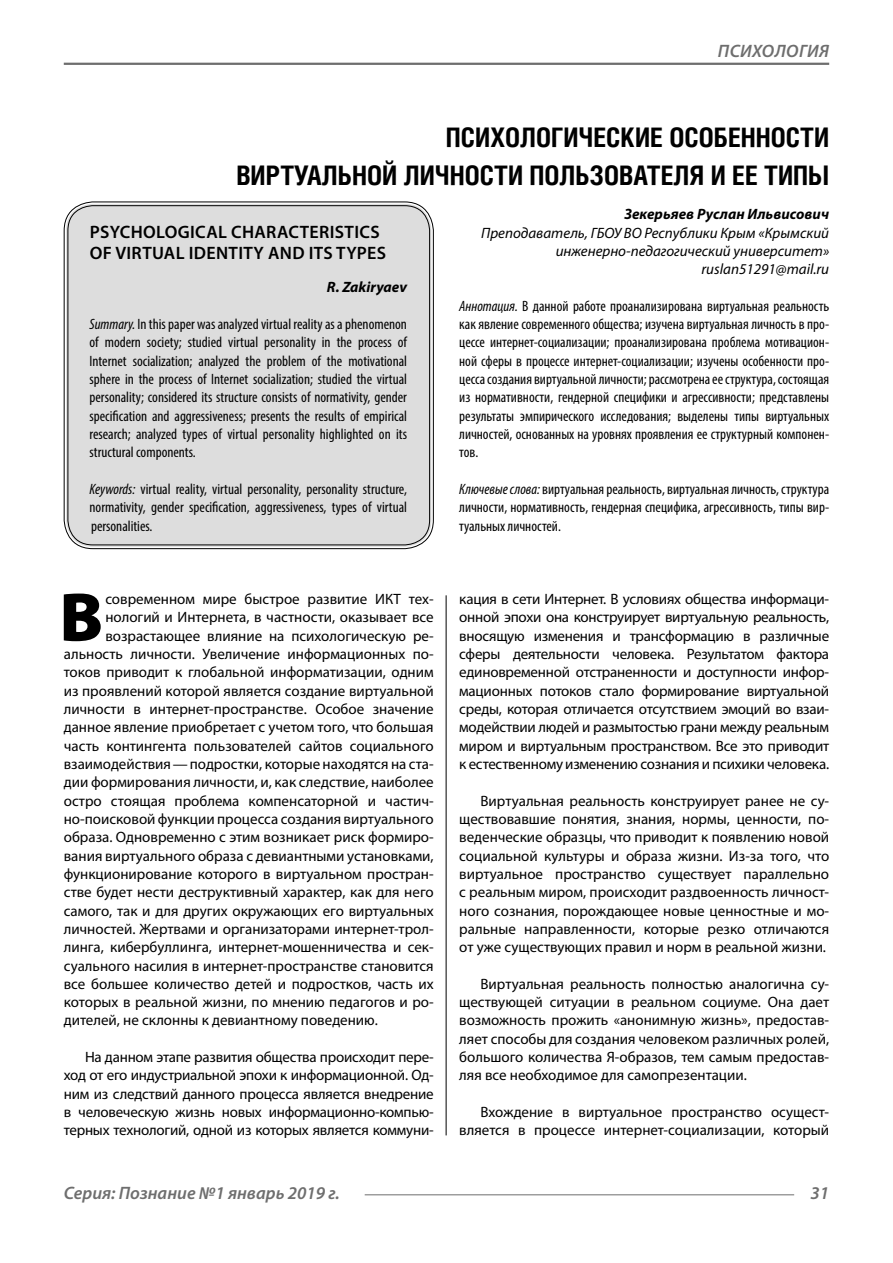
<style>
.page{position:relative;width:893px;height:1263px;background:#fff}
.page>*{position:absolute;margin:0;border:0;box-sizing:border-box;transform-origin:0 0}
.Bukvica{font:900 69.3px "Myriad Pro";color:#000}
.Header{font:700 27px/37.5px "Helios Cond";color:#000;text-align:right}
.Header-eng{font:600 18px/21.6px "Myriad Pro";letter-spacing:.02em;color:#000}
.t1{font:italic 600 18px "Myriad Pro";color:#6e6e6e}
.Normal{font:15px/18.3px "Myriad Pro";color:#000;text-align:justify}
.Bukvica-2{font:15px "Myriad Pro";color:#000}
.Annotation-rus{font:condensed 15px/18.3px "Myriad Pro";color:#000;text-align:justify}
.Annotation-eng{font:condensed 15px/18.3px "Myriad Pro";color:#000;text-align:justify}
.Author-doc{font:italic 15px/18.3px "Myriad Pro";color:#000;text-align:right}
.Author{font:italic 700 15px "Myriad Pro";color:#000}
.Author-email{font:italic 15px "Myriad Pro";color:#000}
.Author-eng{font:italic 700 15px "Myriad Pro";color:#000}
.s1{font-style:italic}
</style>
<div class="page">
<hr style="left:446px;top:595px;width:1px;height:540px;background:#000">
<div style="left:66px;top:204px;width:365px;height:343px;background:#ddd;border-radius:27px"></div>
<div style="left:68px;top:205px;width:362px;height:340px;border:1px solid #000;border-radius:25px"></div>
<hr style="left:64px;top:63px;width:765px;height:2px;background:#6e6e6e">
<hr style="left:365px;top:1194px;width:429px;height:1px;background:#6e6e6e">
<p class="t1" style="left:718px;top:39px;width:24px">Психология</p>
<p class="Header" style="left:236px;top:118px;width:594px">ПСИХОЛОГИЧЕСКИЕ ОСОБЕННОСТИ<br>ВИРТУАЛЬНОЙ ЛИЧНОСТИ ПОЛЬЗОВАТЕЛЯ И ЕЕ ТИПЫ</p>
<p class="Author" style="left:624px;top:204px;width:206px">Зекерьяев Руслан Ильвисович</p>
<p class="Author-doc" style="left:481px;top:223px;width:350px">Преподаватель, ГБОУ ВО Республики Крым «Крымский инженерно-педагогический университет»</p>
<p class="Author-email" style="left:701px;top:260px;width:129px">ruslan51291@mail.ru</p>
<p class="Annotation-rus" style="left:459px;top:296px;width:371px"><span class="s1">Аннотация.</span> В данной работе проанализирована виртуальная реальность как явление современного общества; изучена виртуальная личность в про&shy;цессе интернет-социализации; проанализирована проблема мотивацион&shy;ной сферы в процессе интернет-социализации; изучены особенности про&shy;цесса создания виртуальной личности; рассмотрена ее структура, состоящая из нормативности, гендерной специфики и агрессивности; представлены результаты эмпирического исследования; выделены типы виртуальных личностей, основанных на уровнях проявления ее структурный компонен&shy;тов.</p>
<p class="Annotation-rus" style="left:459px;top:480px;width:371px"><span class="s1">Ключевые слова:</span> виртуальная реальность, виртуальная личность, структура личности, нормативность, гендерная специфика, агрессивность, типы вир&shy;туальных личностей.</p>
<p class="Header-eng" style="left:90px;top:220px;width:298px">PSYCHOLOGICAL CHARACTERISTICS<br>OF VIRTUAL IDENTITY AND ITS TYPES</p>
<p class="Author-eng" style="left:327px;top:278px;width:82px">R. Zakiryaev</p>
<p class="Annotation-eng" style="left:90px;top:315px;width:319px"><span class="s1">Summary.</span> In this paper was analyzed virtual reality as a phenomenon of modern society; studied virtual personality in the process of Internet socialization; analyzed the problem of the motivational sphere in the process of Internet socialization; studied the virtual personality; considered its structure consists of normativity, gender specification and aggressiveness; presents the results of empirical research; analyzed types of virtual personality highlighted on its structural components.</p>
<p class="Annotation-eng" style="left:90px;top:480px;width:319px"><span class="s1">Keywords:</span> virtual reality, virtual personality, personality structure, normativity, gender specification, aggressiveness, types of virtual personalities.</p>
<p class="Bukvica" style="left:59px;top:571px;width:45px">В</p>
<p class="Bukvica-2" style="left:105px;top:590px;width:330px">современном мире быстрое развитие ИКТ тех-</p>
<p class="Bukvica-2" style="left:105px;top:608px;width:330px">нологий и Интернета, в частности, оказывает все</p>
<p class="Bukvica-2" style="left:105px;top:626px;width:330px">возрастающее влияние на психологическую ре-</p>
<p class="Bukvica-2" style="left:64px;top:645px;width:371px">альность личности. Увеличение информационных по-</p>
<p class="Bukvica-2" style="left:64px;top:663px;width:371px">токов приводит к глобальной информатизации, одним</p>
<p class="Bukvica-2" style="left:64px;top:681px;width:371px">из проявлений которой является создание виртуальной</p>
<p class="Bukvica-2" style="left:64px;top:700px;width:371px">личности в интернет-пространстве. Особое значение</p>
<p class="Bukvica-2" style="left:64px;top:718px;width:371px">данное явление приобретает с учетом того, что большая</p>
<p class="Bukvica-2" style="left:64px;top:736px;width:371px">часть контингента пользователей сайтов социального</p>
<p class="Bukvica-2" style="left:64px;top:755px;width:371px">взаимодействия—подростки, которые находятся на ста-</p>
<p class="Bukvica-2" style="left:64px;top:773px;width:371px">дии формирования личности, и, как следствие, наиболее</p>
<p class="Bukvica-2" style="left:64px;top:791px;width:371px">остро стоящая проблема компенсаторной и частич-</p>
<p class="Bukvica-2" style="left:64px;top:810px;width:371px">но-поисковой функции процесса создания виртуального</p>
<p class="Bukvica-2" style="left:64px;top:828px;width:371px">образа. Одновременно с этим возникает риск формиро-</p>
<p class="Bukvica-2" style="left:64px;top:846px;width:371px">вания виртуального образа с девиантными установками,</p>
<p class="Bukvica-2" style="left:64px;top:864px;width:371px">функционирование которого в виртуальном простран-</p>
<p class="Bukvica-2" style="left:64px;top:883px;width:371px">стве будет нести деструктивный характер, как для него</p>
<p class="Bukvica-2" style="left:64px;top:901px;width:371px">самого, так и для других окружающих его виртуальных</p>
<p class="Bukvica-2" style="left:64px;top:919px;width:371px">личностей. Жертвами и организаторами интернет-трол-</p>
<p class="Bukvica-2" style="left:64px;top:938px;width:371px">линга, кибербуллинга, интернет-мошенничества и сек-</p>
<p class="Bukvica-2" style="left:64px;top:956px;width:371px">суального насилия в интернет-пространстве становится</p>
<p class="Bukvica-2" style="left:64px;top:974px;width:371px">все большее количество детей и подростков, часть их</p>
<p class="Bukvica-2" style="left:64px;top:993px;width:371px">которых в реальной жизни, по мнению педагогов и ро-</p>
<p class="Bukvica-2" style="left:64px;top:1011px;width:316px">дителей, не склонны к девиантному поведению.</p>
<p class="Normal" style="left:64px;top:1048px;width:371px;text-indent:21px">На данном этапе развития общества происходит пере&shy;ход от его индустриальной эпохи к информационной. Од&shy;ним из следствий данного процесса является внедрение в человеческую жизнь новых информационно-компью&shy;терных технологий, одной из которых является коммуни-</p>
<p class="Normal" style="left:459px;top:590px;width:371px">кация в сети Интернет. В условиях общества информаци&shy;онной эпохи она конструирует виртуальную реальность, вносящую изменения и трансформацию в различные сферы деятельности человека. Результатом фактора единовременной отстраненности и доступности инфор&shy;мационных потоков стало формирование виртуальной среды, которая отличается отсутствием эмоций во взаи&shy;модействии людей и размытостью грани между реальным миром и виртуальным пространством. Все это приводит к естественному изменению сознания и психики человека.</p>
<p class="Normal" style="left:459px;top:791px;width:371px;text-indent:21px">Виртуальная реальность конструирует ранее не су&shy;ществовавшие понятия, знания, нормы, ценности, по&shy;веденческие образцы, что приводит к появлению новой социальной культуры и образа жизни. Из-за того, что виртуальное пространство существует параллельно с реальным миром, происходит раздвоенность личност&shy;ного сознания, порождающее новые ценностные и мо&shy;ральные направленности, которые резко отличаются от уже существующих правил и норм в реальной жизни.</p>
<p class="Normal" style="left:459px;top:974px;width:371px;text-indent:21px">Виртуальная реальность полностью аналогична су&shy;ществующей ситуации в реальном социуме. Она дает возможность прожить «анонимную жизнь», предостав&shy;ляет способы для создания человеком различных ролей, большого количества Я-образов, тем самым предостав&shy;ляя все необходимое для самопрезентации.</p>
<p class="Normal" style="left:459px;top:1103px;width:371px;text-align:right">Вхождение в виртуальное пространство осущест&shy;вляется в процессе интернет-социализации, который</p>
<p class="t1" style="left:64px;top:1182px;width:278px">Серия: Познание №1 январь 2019 г.</p>
<p class="t1" style="left:810px;top:1182px;width:20px">31</p>
</div>
